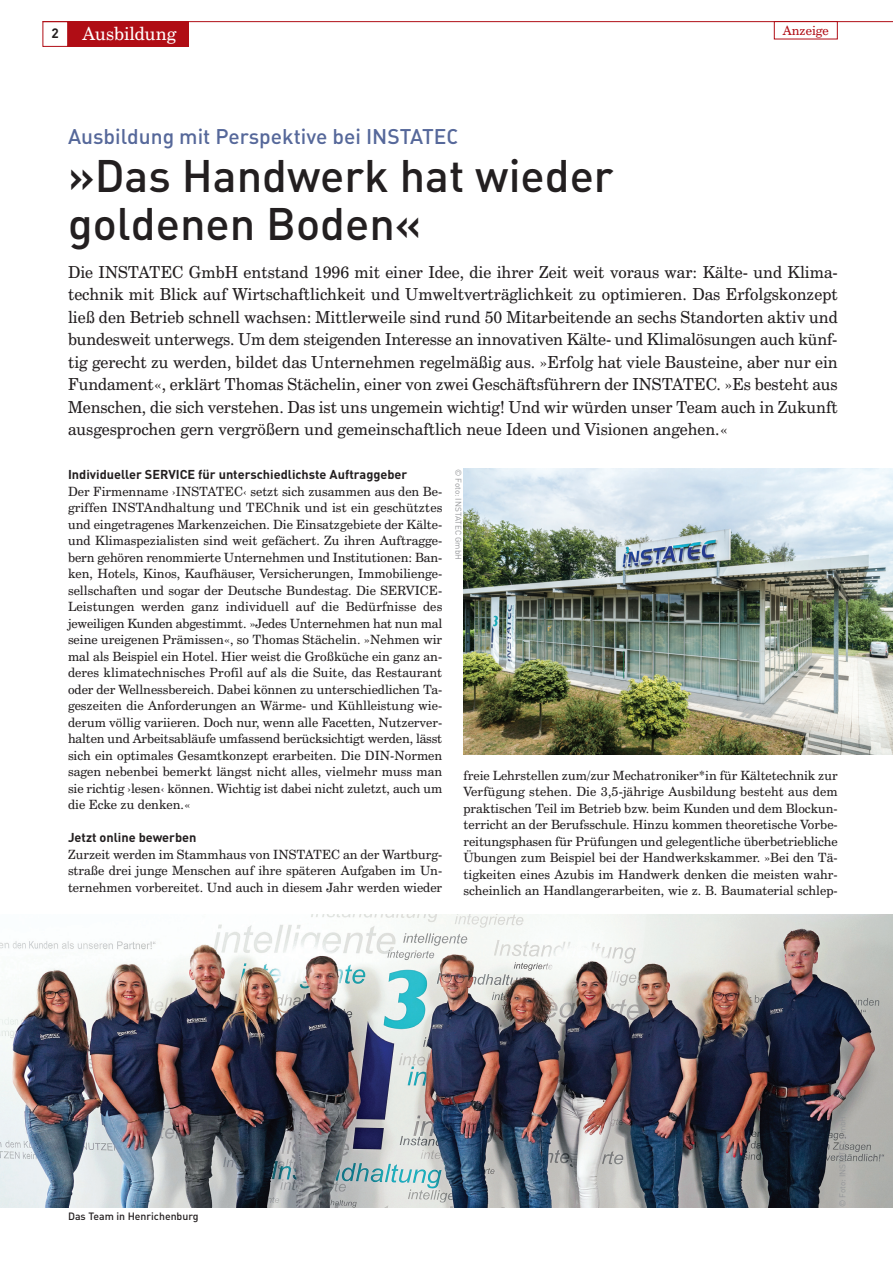
<style>
.page{position:relative;width:893px;height:1263px;background:#fff}
.page>*{position:absolute;margin:0;border:0;box-sizing:border-box;transform-origin:0 0}
.t1{font:45px "DIN Medium Alternate";color:#231f20}
.t2{font:21px "DIN Medium Alternate";color:#56689a}
.t3{font:18px "Century Schoolbook BT";color:#fff}
.t4{font:16.5px/22.5px "Century Schoolbook BT";color:#231f20;text-align:justify}
.t5{font:700 13.5px "DIN";color:#231f20}
.t6{font:12.75px/16.5px "Century Schoolbook BT";color:#231f20;text-align:justify}
.t7{font:700 12.75px "DIN";color:#231f20}
.t8{font:12.75px "Century Schoolbook BT";color:#b00d15}
.t9{font:10.5px "DIN Medium Alternate";color:#231f20}
.t10{font:8.25px "DIN";color:#939598}
</style>
<div class="page">
<div style="left:68px;top:21px;width:121px;height:26px;background:#b00d15"></div>
<div style="left:43px;top:21px;width:25px;height:26px;border:1px solid #b00d15"></div>
<hr style="left:43px;top:21px;width:850px;height:1px;background:#b00d15">
<div style="left:774px;top:21px;width:64px;height:18px;border:1px solid #b00d15"></div>
<img style="left:463px;top:469px;width:430px;height:286px">
<img style="left:0;top:914px;width:893px;height:293px">
<p class="t5" style="left:52px;top:28px;width:9px">2</p>
<p class="t3" style="left:83px;top:27px;width:95px">Ausbildung</p>
<p class="t8" style="left:783px;top:25px;width:47px">Anzeige</p>
<p class="t2" style="left:68px;top:129px;width:392px">Ausbildung mit Perspektive bei INSTATEC</p>
<p class="t1" style="left:68px;top:160px;width:547px">»Das Handwerk hat wieder</p>
<p class="t1" style="left:68px;top:208px;width:355px">goldenen Boden«</p>
<p class="t4" style="left:68px;top:262px;width:771px">Die INSTATEC GmbH entstand 1996 mit einer Idee, die ihrer Zeit weit voraus war: Kälte- und Klima&shy;technik mit Blick auf Wirtschaftlichkeit und Umweltverträglichkeit zu optimieren. Das Erfolgskonzept ließ den Betrieb schnell wachsen: Mittlerweile sind rund 50 Mitarbeitende an sechs Standorten aktiv und bundesweit unterwegs. Um dem steigenden Interesse an innovativen Kälte- und Klimalösungen auch künf&shy;tig gerecht zu werden, bildet das Unternehmen regelmäßig aus. »Erfolg hat viele Bausteine, aber nur ein Fundament«, erklärt Thomas Stächelin, einer von zwei Geschäftsführern der INSTATEC. »Es besteht aus Menschen, die sich verstehen. Das ist uns ungemein wichtig! Und wir würden unser Team auch in Zukunft ausgesprochen gern vergrößern und gemeinschaftlich neue Ideen und Visionen angehen.«</p>
<p class="t7" style="left:68px;top:470px;width:341px">Individueller SERVICE für unterschiedlichste Auftraggeber</p>
<p class="t6" style="left:68px;top:484px;width:376px">Der Firmenname ›INSTATEC‹ setzt sich zusammen aus den Be&shy;griffen INSTAndhaltung und TEChnik und ist ein geschütztes und eingetragenes Markenzeichen. Die Einsatzgebiete der Kälte&shy;und Klimaspezialisten sind weit gefächert. Zu ihren Auftragge&shy;bern gehören renommierte Unternehmen und Institutionen: Ban&shy;ken, Hotels, Kinos, Kaufhäuser, Versicherungen, Immobilienge&shy;sellschaften und sogar der Deutsche Bundestag. Die SERVICE-Leistungen werden ganz individuell auf die Bedürfnisse des jeweiligen Kunden abgestimmt. »Jedes Unternehmen hat nun mal seine ureigenen Prämissen«, so Thomas Stächelin. »Nehmen wir mal als Beispiel ein Hotel. Hier weist die Großküche ein ganz an&shy;deres klimatechnisches Profil auf als die Suite, das Restaurant oder der Wellnessbereich. Dabei können zu unterschiedlichen Ta&shy;geszeiten die Anforderungen an Wärme- und Kühlleistung wie&shy;derum völlig variieren. Doch nur, wenn alle Facetten, Nutzerver&shy;halten und Arbeitsabläufe umfassend berücksichtigt werden, lässt sich ein optimales Gesamtkonzept erarbeiten. Die DIN-Normen sagen nebenbei bemerkt längst nicht alles, vielmehr muss man sie richtig ›lesen‹ können. Wichtig ist dabei nicht zuletzt, auch um die Ecke zu denken.«</p>
<p class="t7" style="left:68px;top:833px;width:130px">Jetzt online bewerben</p>
<p class="t6" style="left:68px;top:847px;width:376px">Zurzeit werden im Stammhaus von INSTATEC an der Wartburg&shy;straße drei junge Menschen auf ihre späteren Aufgaben im Un&shy;ternehmen vorbereitet. Und auch in diesem Jahr werden wieder</p>
<p class="t10" style="left:461px;top:469px;width:93px;rotate:90deg">© Foto: INSTATEC GmbH</p>
<p class="t6" style="left:463px;top:768px;width:376px">freie Lehrstellen zum/zur Mechatroniker*in für Kältetechnik zur Verfügung stehen. Die 3,5-jährige Ausbildung besteht aus dem praktischen Teil im Betrieb bzw. beim Kunden und dem Blockun&shy;terricht an der Berufsschule. Hinzu kommen theoretische Vorbe&shy;reitungsphasen für Prüfungen und gelegentliche überbetriebliche Übungen zum Beispiel bei der Handwerkskammer. »Bei den Tä&shy;tigkeiten eines Azubis im Handwerk denken die meisten wahr&shy;scheinlich an Handlangerarbeiten, wie z. B. Baumaterial schlep-</p>
<p class="t9" style="left:68px;top:1212px;width:132px">Das Team in Henrichenburg</p>
</div>
